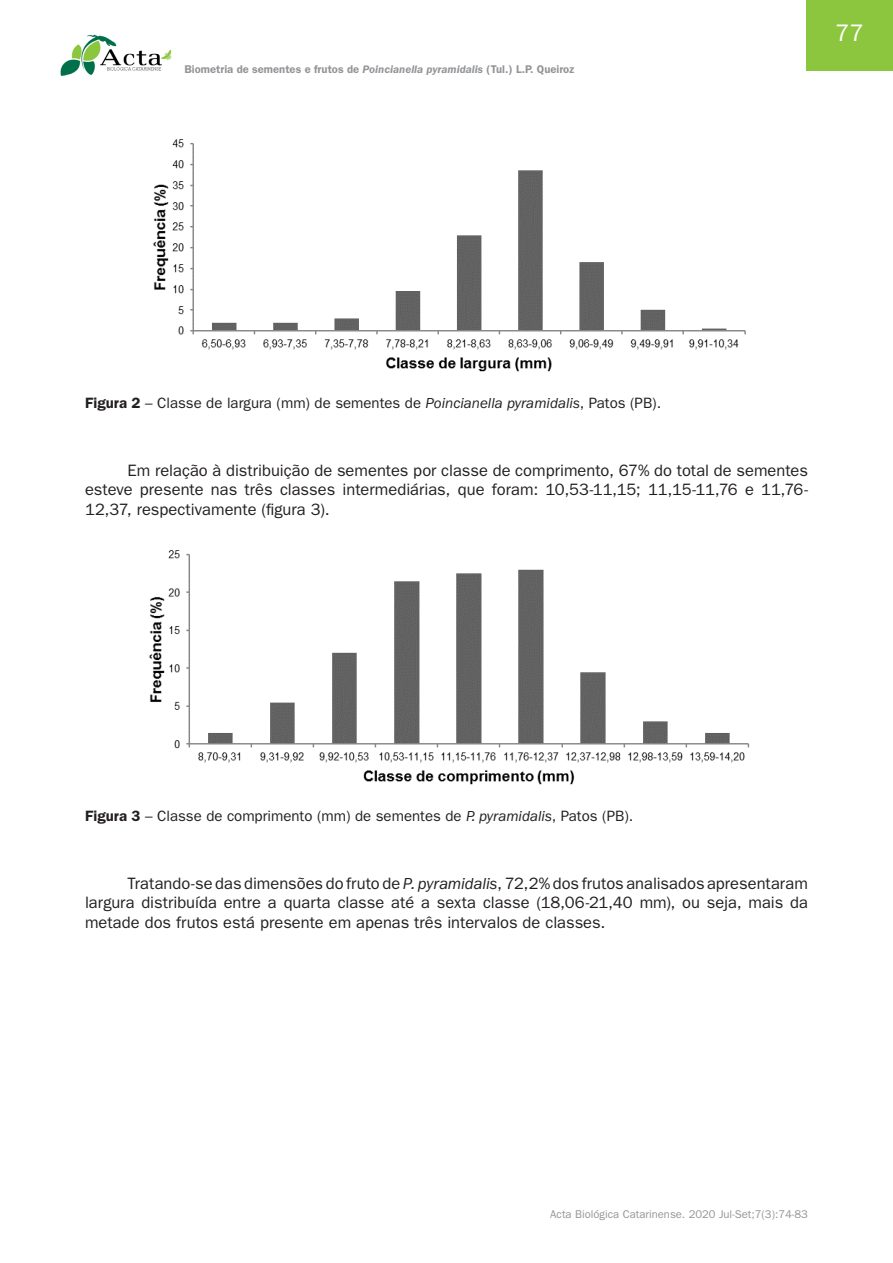
<style>
.page{position:relative;width:893px;height:1263px;background:#fff}
.page>*{position:absolute;margin:0;border:0;box-sizing:border-box;transform-origin:0 0}
.t1{font:24px "ITC Franklin Gothic Std";color:#fff}
.ACTA_texto{font:16.5px/19.8px "ITC Franklin Gothic Std";color:#231f20;text-align:justify}
.ACTA_tabelas_e_figur{font:15px "ITC Franklin Gothic Std";color:#231f20}
.t2{font:600 11.25px "ITC Franklin Gothic Std";color:#939598}
.t3{font:11.25px "ITC Franklin Gothic Std";color:#939598}
.s1{font-style:italic}
.s2{font-weight:600}
</style>
<div class="page">
<img style="left:60px;top:34px;width:112px;height:42px">
<div style="left:806px;top:0;width:87px;height:71px;background:#8cc63e"></div>
<img style="left:153px;top:139px;width:593px;height:233px">
<img style="left:149px;top:550px;width:601px;height:235px">
<p class="t2" style="left:185px;top:62px;width:391px">Biometria de sementes e frutos de <span class="s1">Poincianella pyramidalis</span> (Tul.) L.P. Queiroz</p>
<h1 class="t1" style="left:835px;top:19px;width:30px">77</h1>
<p class="ACTA_tabelas_e_figur" style="left:85px;top:394px;width:578px"><span class="s2">Figura 2</span> – Classe de largura (mm) de sementes de <span class="s1">Poincianella pyramidalis</span>, Patos (PB).</p>
<p class="ACTA_texto" style="left:85px;top:460px;width:724px;text-indent:43px">Em relação à distribuição de sementes por classe de comprimento, 67% do total de sementes esteve presente nas três classes intermediárias, que foram: 10,53-11,15; 11,15-11,76 e 11,76- 12,37, respectivamente (figura 3).</p>
<p class="ACTA_tabelas_e_figur" style="left:85px;top:807px;width:550px"><span class="s2">Figura 3</span> – Classe de comprimento (mm) de sementes de <span class="s1">P. pyramidalis</span>, Patos (PB).</p>
<p class="ACTA_texto" style="left:85px;top:873px;width:724px;text-indent:43px">Tratando-se das dimensões do fruto de <span class="s1">P. pyramidalis</span>, 72,2% dos frutos analisados apresentaram largura distribuída entre a quarta classe até a sexta classe (18,06-21,40 mm), ou seja, mais da metade dos frutos está presente em apenas três intervalos de classes.</p>
<p class="t3" style="left:550px;top:1207px;width:259px">Acta Biológica Catarinense. 2020 Jul-Set;7(3):74-83</p>
</div>
